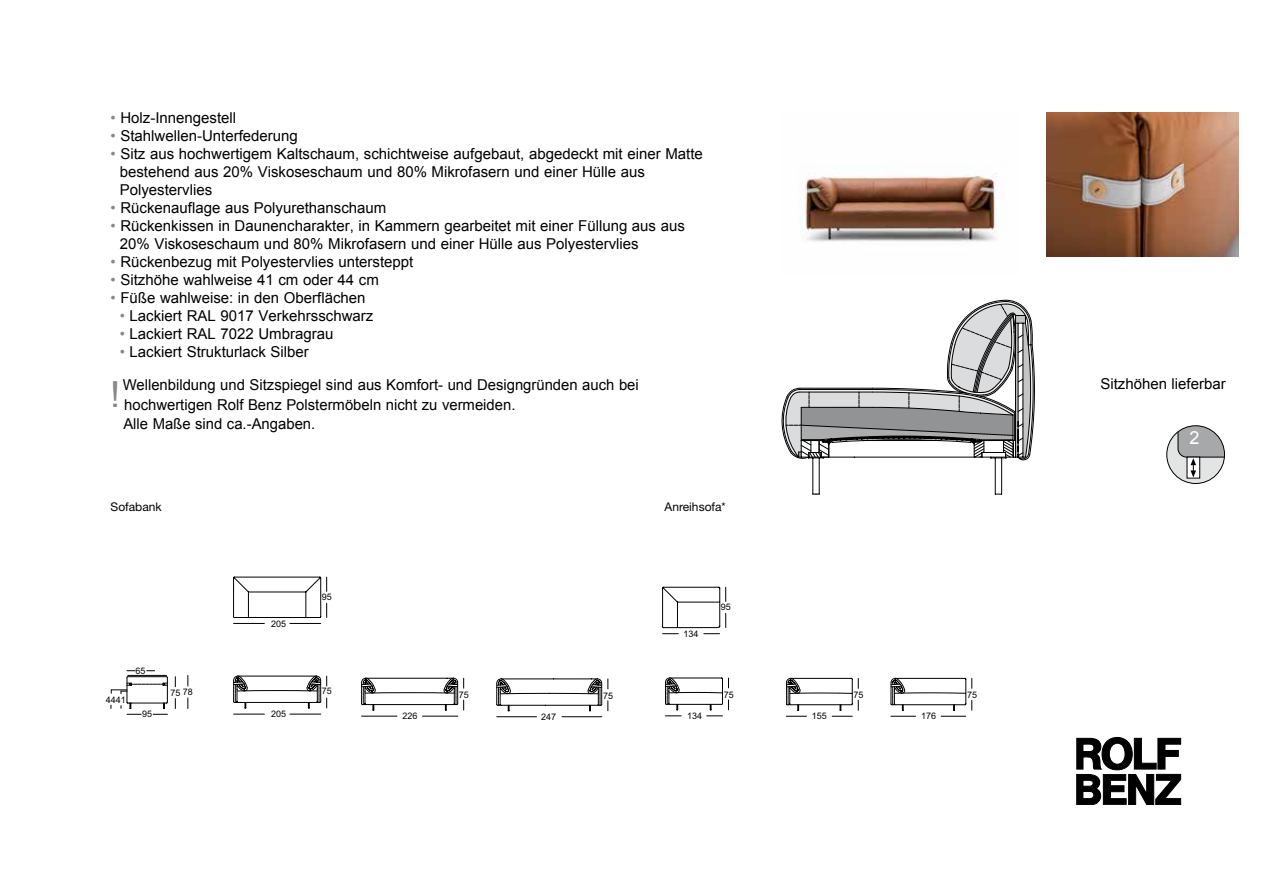
<style>
.page{position:relative;width:1263px;height:893px;background:#fff}
.page>*{position:absolute;margin:0;border:0;box-sizing:border-box;transform-origin:0 0}
.t1{font:36px "Arial";color:#87888a}
.t2{font:18px "Arial";color:#fff}
.t3{font:15px/18px "Arial";color:#000}
.t4{font:12px "Helvetica Neue LT";color:#000}
.t5{font:9px "Arial";color:#000}
.s1{color:#87888a}
</style>
<div class="page">
<svg style="left:1077px;top:737px;width:104px;height:68px"></svg>
<div style="left:1167px;top:426px;width:57px;height:57px;background:#e3e4e4;border-radius:50%"></div>
<div style="left:1166px;top:425px;width:59px;height:59px;border:1px solid #000;border-radius:50%"></div>
<svg style="left:1177px;top:426px;width:47px;height:53px"></svg>
<img style="left:799px;top:173px;width:207px;height:69px">
<img style="left:1046px;top:113px;width:193px;height:144px">
<svg style="left:782px;top:300px;width:253px;height:194px"></svg>
<svg style="left:111px;top:670px;width:78px;height:45px"></svg>
<hr style="left:290px;top:714px;width:31px;height:1px;background:#000">
<hr style="left:234px;top:714px;width:30px;height:1px;background:#000">
<svg style="left:233px;top:676px;width:94px;height:32px"></svg>
<svg style="left:233px;top:576px;width:94px;height:48px"></svg>
<hr style="left:234px;top:623px;width:30px;height:1px;background:#000">
<hr style="left:422px;top:716px;width:36px;height:1px;background:#000">
<hr style="left:362px;top:716px;width:35px;height:1px;background:#000">
<svg style="left:361px;top:678px;width:103px;height:33px"></svg>
<svg style="left:665px;top:677px;width:64px;height:40px"></svg>
<svg style="left:662px;top:587px;width:64px;height:47px"></svg>
<svg style="left:786px;top:678px;width:73px;height:39px"></svg>
<svg style="left:890px;top:678px;width:82px;height:39px"></svg>
<svg style="left:496px;top:678px;width:106px;height:39px"></svg>
<p class="t3" style="left:111px;top:109px;width:127px"><span class="s1">•</span> Holz-Innengestell</p>
<p class="t3" style="left:111px;top:127px;width:189px"><span class="s1">•</span> Stahlwellen-Unterfederung</p>
<p class="t3" style="left:120px;top:145px;width:585px;text-indent:-9px"><span class="s1">•</span> Sitz aus hochwertigem Kaltschaum, schichtweise aufgebaut, abgedeckt mit einer Matte bestehend aus 20% Viskoseschaum und 80% Mikrofasern und einer Hülle aus<br>Polyestervlies</p>
<p class="t3" style="left:111px;top:199px;width:277px"><span class="s1">•</span> Rückenauflage aus Polyurethanschaum</p>
<p class="t3" style="left:120px;top:217px;width:567px;text-indent:-9px"><span class="s1">•</span> Rückenkissen in Daunencharakter, in Kammern gearbeitet mit einer Füllung aus aus<br>20% Viskoseschaum und 80% Mikrofasern und einer Hülle aus Polyestervlies</p>
<p class="t3" style="left:111px;top:253px;width:304px"><span class="s1">•</span> Rückenbezug mit Polyestervlies untersteppt</p>
<p class="t3" style="left:111px;top:271px;width:270px"><span class="s1">•</span> Sitzhöhe wahlweise 41 cm oder 44 cm</p>
<p class="t3" style="left:111px;top:289px;width:256px"><span class="s1">•</span> Füße wahlweise: in den Oberflächen</p>
<p class="t3" style="left:120px;top:307px;width:255px"><span class="s1">•</span> Lackiert RAL 9017 Verkehrsschwarz</p>
<p class="t3" style="left:120px;top:325px;width:215px"><span class="s1">•</span> Lackiert RAL 7022 Umbragrau</p>
<p class="t3" style="left:120px;top:343px;width:191px"><span class="s1">•</span> Lackiert Strukturlack Silber</p>
<h1 class="t1" style="left:110px;top:371px;width:12px">!</h1>
<p class="t3" style="left:123px;top:376px;width:518px;line-height:19.2px">Wellenbildung und Sitzspiegel sind aus Komfort- und Designgründen auch bei hochwertigen Rolf Benz Polstermöbeln nicht zu vermeiden.<br>Alle Maße sind ca.-Angaben.</p>
<p class="t3" style="left:1100px;top:375px;width:127px">Sitzhöhen lieferbar</p>
<p class="t2" style="left:1189px;top:426px;width:12px">2</p>
<p class="t4" style="left:111px;top:500px;width:53px">Sofabank</p>
<p class="t4" style="left:665px;top:500px;width:63px">Anreihsofa*</p>
<p class="t5" style="left:106px;top:694px;width:22px">4441</p>
<p class="t5" style="left:136px;top:665px;width:12px">65</p>
<p class="t5" style="left:142px;top:708px;width:12px">95</p>
<p class="t5" style="left:171px;top:686px;width:24px">75 78</p>
<p class="t5" style="left:271px;top:618px;width:17px">205</p>
<p class="t5" style="left:271px;top:708px;width:17px">205</p>
<p class="t5" style="left:322px;top:591px;width:12px">95</p>
<p class="t5" style="left:322px;top:685px;width:12px">75</p>
<p class="t5" style="left:403px;top:710px;width:17px">226</p>
<p class="t5" style="left:459px;top:689px;width:12px">75</p>
<p class="t5" style="left:541px;top:711px;width:17px">247</p>
<p class="t5" style="left:603px;top:689px;width:12px">75</p>
<p class="t5" style="left:683px;top:628px;width:17px">134</p>
<p class="t5" style="left:721px;top:601px;width:12px">95</p>
<p class="t5" style="left:687px;top:710px;width:17px">134</p>
<p class="t5" style="left:724px;top:689px;width:12px">75</p>
<p class="t5" style="left:812px;top:710px;width:17px">155</p>
<p class="t5" style="left:853px;top:689px;width:12px">75</p>
<p class="t5" style="left:921px;top:710px;width:17px">176</p>
<p class="t5" style="left:967px;top:689px;width:12px">75</p>
</div>
